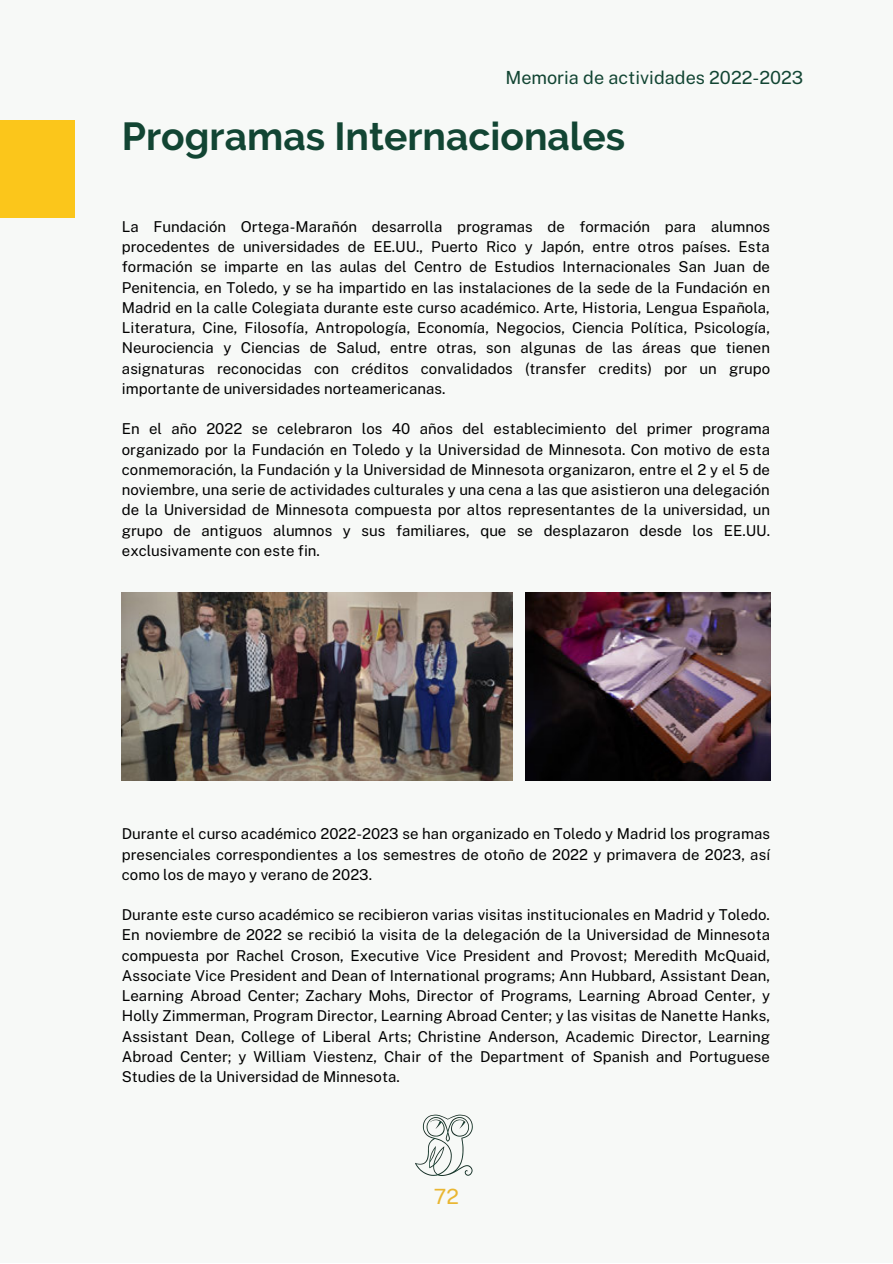
<style>
.page{position:relative;width:893px;height:1264px;background:#fff}
.page>*{position:absolute;margin:0;border:0;box-sizing:border-box;transform-origin:0 0}
.t1{font:700 39px "Raleway";color:#124533}
.t2{font:21px "Public Sans";color:#e9b632}
.t3{font:18px "Public Sans";color:#124533}
.t4{font:15px/20.2px "Public Sans";color:#000;text-align:justify}
</style>
<div class="page">
<div style="left:0;top:0;width:892px;height:1262px;background:#f7f9f7"></div>
<img style="left:415px;top:1114px;width:58px;height:62px">
<div style="left:0;top:120px;width:75px;height:98px;background:#fbc61b"></div>
<img style="left:122px;top:592px;width:390px;height:188px">
<img style="left:525px;top:592px;width:245px;height:188px">
<p class="t3" style="left:505px;top:67px;width:299px">Memoria de actividades 2022-2023</p>
<p class="t1" style="left:122px;top:113px;width:504px">Programas Internacionales</p>
<p class="t4" style="left:122px;top:216px;width:649px">La Fundación Ortega-Marañón desarrolla programas de formación para alumnos procedentes de universidades de EE.UU., Puerto Rico y Japón, entre otros países. Esta formación se imparte en las aulas del Centro de Estudios Internacionales San Juan de Penitencia, en Toledo, y se ha impartido en las instalaciones de la sede de la Fundación en Madrid en la calle Colegiata durante este curso académico. Arte, Historia, Lengua Española, Literatura, Cine, Filosofía, Antropología, Economía, Negocios, Ciencia Política, Psicología, Neurociencia y Ciencias de Salud, entre otras, son algunas de las áreas que tienen asignaturas reconocidas con créditos convalidados (transfer credits) por un grupo importante de universidades norteamericanas.</p>
<p class="t4" style="left:122px;top:419px;width:649px">En el año 2022 se celebraron los 40 años del establecimiento del primer programa organizado por la Fundación en Toledo y la Universidad de Minnesota. Con motivo de esta conmemoración, la Fundación y la Universidad de Minnesota organizaron, entre el 2 y el 5 de noviembre, una serie de actividades culturales y una cena a las que asistieron una delegación de la Universidad de Minnesota compuesta por altos representantes de la universidad, un grupo de antiguos alumnos y sus familiares, que se desplazaron desde los EE.UU. exclusivamente con este fin.</p>
<p class="t4" style="left:122px;top:823px;width:649px">Durante el curso académico 2022-2023 se han organizado en Toledo y Madrid los programas presenciales correspondientes a los semestres de otoño de 2022 y primavera de 2023, así como los de mayo y verano de 2023.</p>
<p class="t4" style="left:122px;top:904px;width:649px">Durante este curso académico se recibieron varias visitas institucionales en Madrid y Toledo.<br>En noviembre de 2022 se recibió la visita de la delegación de la Universidad de Minnesota compuesta por Rachel Croson, Executive Vice President and Provost; Meredith McQuaid, Associate Vice President and Dean of International programs; Ann Hubbard, Assistant Dean, Learning Abroad Center; Zachary Mohs, Director of Programs, Learning Abroad Center, y Holly Zimmerman, Program Director, Learning Abroad Center; y las visitas de Nanette Hanks, Assistant Dean, College of Liberal Arts; Christine Anderson, Academic Director, Learning Abroad Center; y William Viestenz, Chair of the Department of Spanish and Portuguese Studies de la Universidad de Minnesota.</p>
<p class="t2" style="left:434px;top:1184px;width:27px">72</p>
</div>
